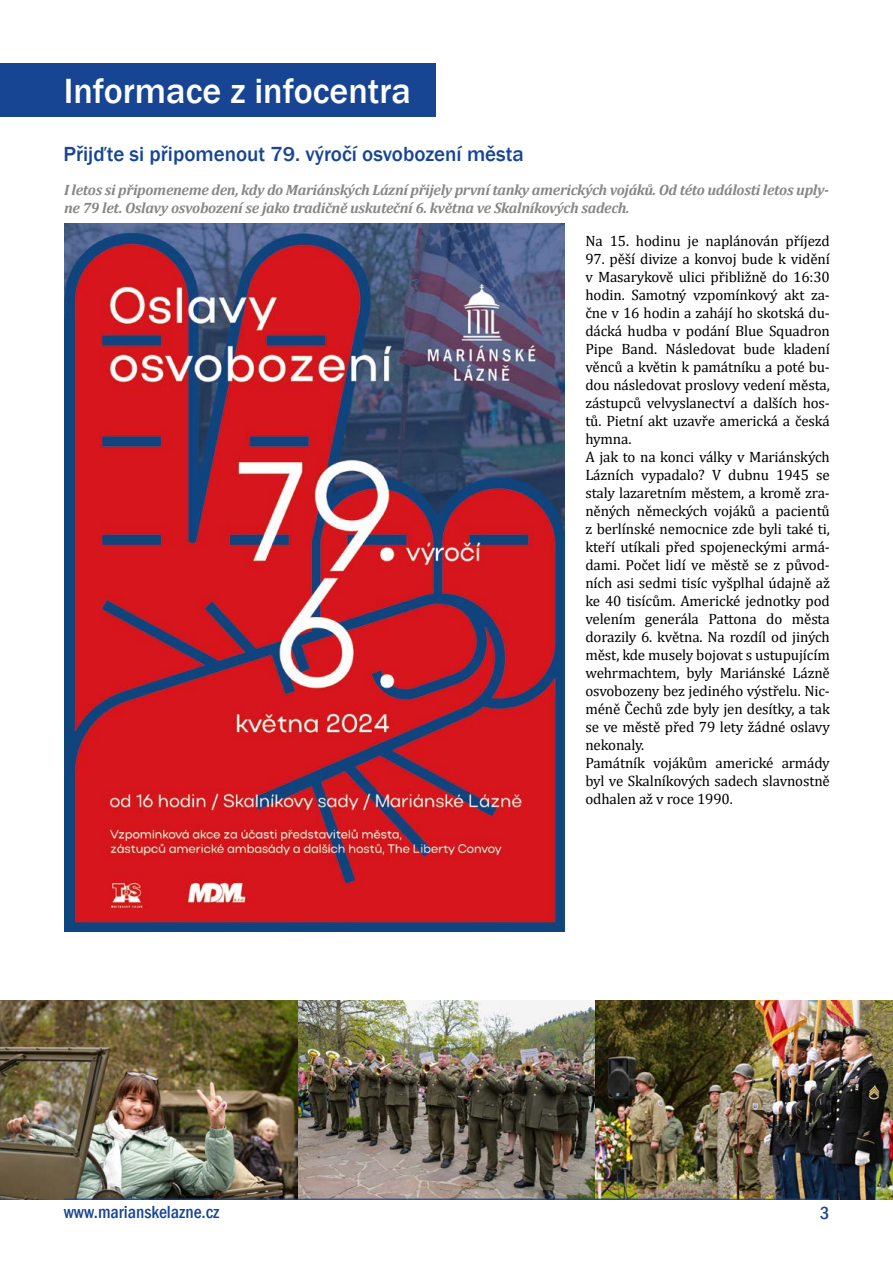
<style>
.page{position:relative;width:893px;height:1263px;background:#fff}
.page>*{position:absolute;margin:0;border:0;box-sizing:border-box;transform-origin:0 0}
.t1{font:500 36px "Franklin Gothic";color:#fff}
.t2{font:500 21px "Franklin Gothic";color:#174594}
.t3{font:500 condensed 18px "Franklin Gothic";color:#174594}
.t4{font:15px/18px "Cambria";letter-spacing:-.01em;color:#000}
.t5{font:italic 700 15px/18px "Cambria";letter-spacing:-.02em;color:#878787}
</style>
<div class="page">
<div style="left:0;top:64px;width:436px;height:53px;background:#174594"></div>
<img style="left:64px;top:224px;width:500px;height:707px">
<img style="left:0;top:1001px;width:893px;height:199px">
<hr style="left:64px;top:1198px;width:765px;height:2px;background:#174594">
<h1 class="t1" style="left:64px;top:69px;width:349px">Informace z infocentra</h1>
<h2 class="t2" style="left:64px;top:141px;width:462px">Přijďte si připomenout 79. výročí osvobození města</h2>
<p class="t5" style="left:64px;top:181px;width:767px">I letos si připomeneme den, kdy do Mariánských Lázní přijely první tanky amerických vojáků. Od této události letos uply&shy;ne 79 let. Oslavy osvobození se jako tradičně uskuteční 6. května ve Skalníkových sadech.</p>
<p class="t4" style="left:585px;top:232px;width:246px">Na 15. hodinu je naplánován příjezd</p>
<p class="t4" style="left:585px;top:250px;width:246px">97. pěší divize a konvoj bude k vidění v Masarykově ulici přibližně do 16:30 hodin. Samotný vzpomínkový akt za&shy;čne v 16 hodin a zahájí ho skotská du&shy;dácká hudba v podání Blue Squadron Pipe Band. Následovat bude kladení věnců a květin k památníku a poté bu&shy;dou následovat proslovy vedení města, zástupců velvyslanectví a dalších hos&shy;tů. Pietní akt uzavře americká a česká hymna.<br>A jak to na konci války v Mariánských Lázních vypadalo? V dubnu 1945 se staly lazaretním městem, a kromě zra&shy;něných německých vojáků a pacientů z berlínské nemocnice zde byli také ti, kteří utíkali před spojeneckými armá&shy;dami. Počet lidí ve městě se z původ&shy;ních asi sedmi tisíc vyšplhal údajně až ke 40 tisícům. Americké jednotky pod velením generála Pattona do města dorazily 6. května. Na rozdíl od jiných měst, kde musely bojovat s ustupujícím wehrmachtem, byly Mariánské Lázně osvobozeny bez jediného výstřelu. Nic&shy;méně Čechů zde byly jen desítky, a tak se ve městě před 79 lety žádné oslavy nekonaly.<br>Památník vojákům americké armády byl ve Skalníkových sadech slavnostně odhalen až v roce 1990.</p>
<p class="t3" style="left:64px;top:1200px;width:157px">www.marianskelazne.cz</p>
<p class="t3" style="left:820px;top:1201px;width:11px">3</p>
</div>
